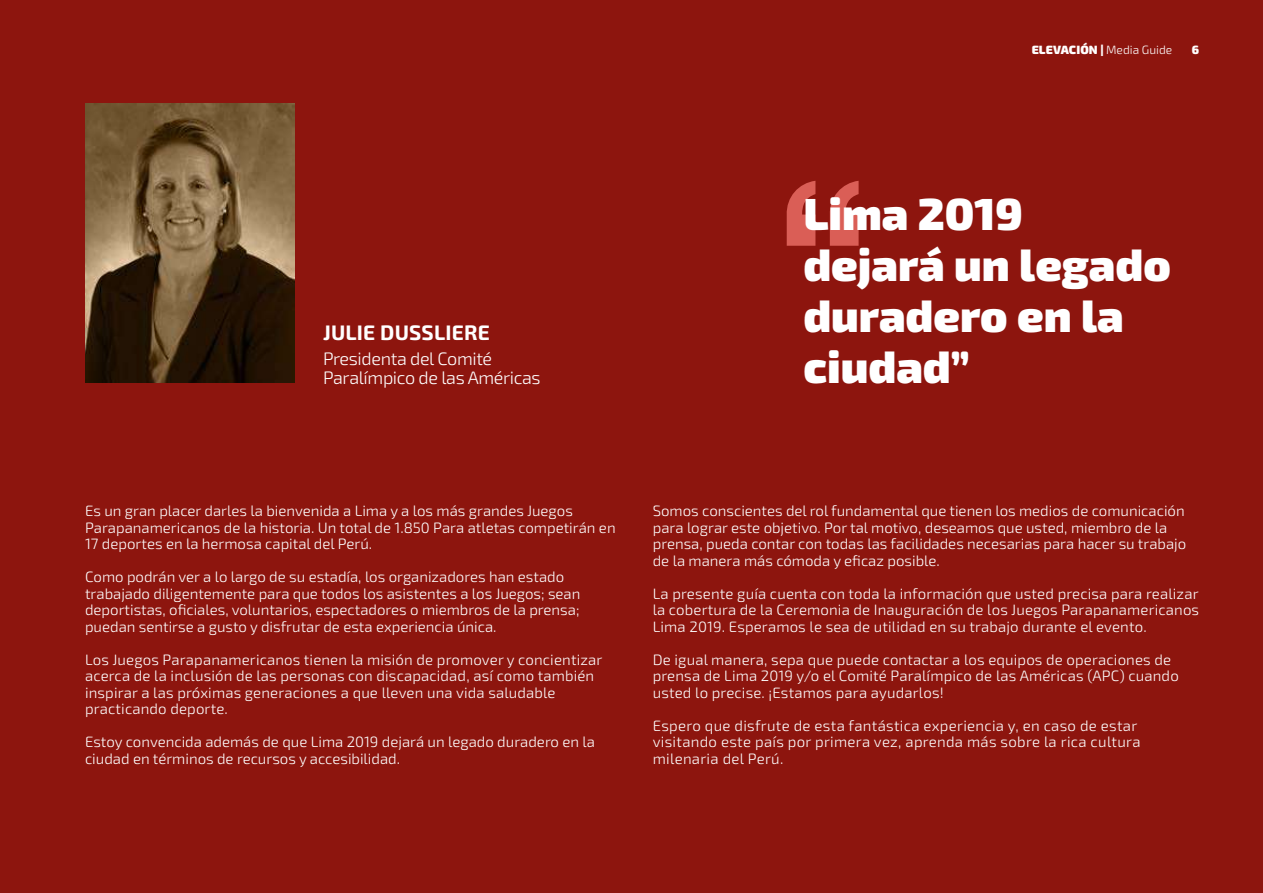
<style>
.page{position:relative;width:1263px;height:893px;background:#8d150e}
.page>*{position:absolute;margin:0;border:0;box-sizing:border-box;transform-origin:0 0}
.t1{font:900 45px/51px "Exo 2.0";color:#fff}
.t2{font:700 21px "Exo 2.0";letter-spacing:.01em;color:#fff}
.t3{font:300 18px/19.5px "Exo 2.0";letter-spacing:-.02em;color:#fff}
.t4{font:300 15px/16.5px "Exo 2.0";color:#fff}
.t5{font:300 15px/16.5px "Exo 2.0";letter-spacing:.02em;color:#fff}
.t6{font:900 12px "Exo 2.0";letter-spacing:.01em;color:#fff}
.s1{font-weight:300}
</style>
<div class="page">
<img style="left:85px;top:104px;width:210px;height:279px">
<svg style="left:786px;top:181px;width:72px;height:65px"></svg>
<p class="t6" style="left:1032px;top:42px;width:142px">ELEVACIÓN | <span class="s1">Media Guide</span></p>
<p class="t6" style="left:1192px;top:42px;width:9px">6</p>
<h2 class="t2" style="left:323px;top:320px;width:168px">JULIE DUSSLIERE</h2>
<p class="t3" style="left:323px;top:349px;width:219px">Presidenta del Comité<br>Paralímpico de las Américas</p>
<h1 class="t1" style="left:803px;top:190px;width:369px">Lima 2019 dejará un legado duradero en la ciudad”</h1>
<p class="t4" style="left:85px;top:503px;width:532px">Es un gran placer darles la bienvenida a Lima y a los más grandes Juegos<br>Parapanamericanos de la historia. Un total de 1.850 Para atletas competirán en<br>17 deportes en la hermosa capital del Perú.</p>
<p class="t4" style="left:85px;top:569px;width:497px">Como podrán ver a lo largo de su estadía, los organizadores han estado trabajado diligentemente para que todos los asistentes a los Juegos; sean deportistas, oficiales, voluntarios, espectadores o miembros de la prensa; puedan sentirse a gusto y disfrutar de esta experiencia única.</p>
<p class="t4" style="left:85px;top:651px;width:519px">Los Juegos Parapanamericanos tienen la misión de promover y concientizar acerca de la inclusión de las personas con discapacidad, así como también inspirar a las próximas generaciones a que lleven una vida saludable practicando deporte.</p>
<p class="t4" style="left:85px;top:734px;width:511px">Estoy convencida además de que Lima 2019 dejará un legado duradero en la ciudad en términos de recursos y accesibilidad.</p>
<p class="t4" style="left:653px;top:503px;width:535px">Somos conscientes del rol fundamental que tienen los medios de comunicación para lograr este objetivo. Por tal motivo, deseamos que usted, miembro de la prensa, pueda contar con todas las facilidades necesarias para hacer su trabajo de la manera más cómoda y eficaz posible.</p>
<p class="t4" style="left:653px;top:585px;width:548px;text-align:justify">La presente guía cuenta con toda la información que usted precisa para realizar la cobertura de la Ceremonia de Inauguración de los Juegos Parapanamericanos Lima 2019. Esperamos le sea de utilidad en su trabajo durante el evento.</p>
<p class="t4" style="left:653px;top:651px;width:527px">De igual manera, sepa que puede contactar a los equipos de operaciones de prensa de Lima 2019 y/o el Comité Paralímpico de las Américas (APC) cuando usted lo precise. ¡Estamos para ayudarlos!</p>
<p class="t5" style="left:653px;top:717px;width:489px">Espero que disfrute de esta fantástica experiencia y, en caso de estar visitando este país por primera vez, aprenda más sobre la rica cultura milenaria del Perú.</p>
</div>
